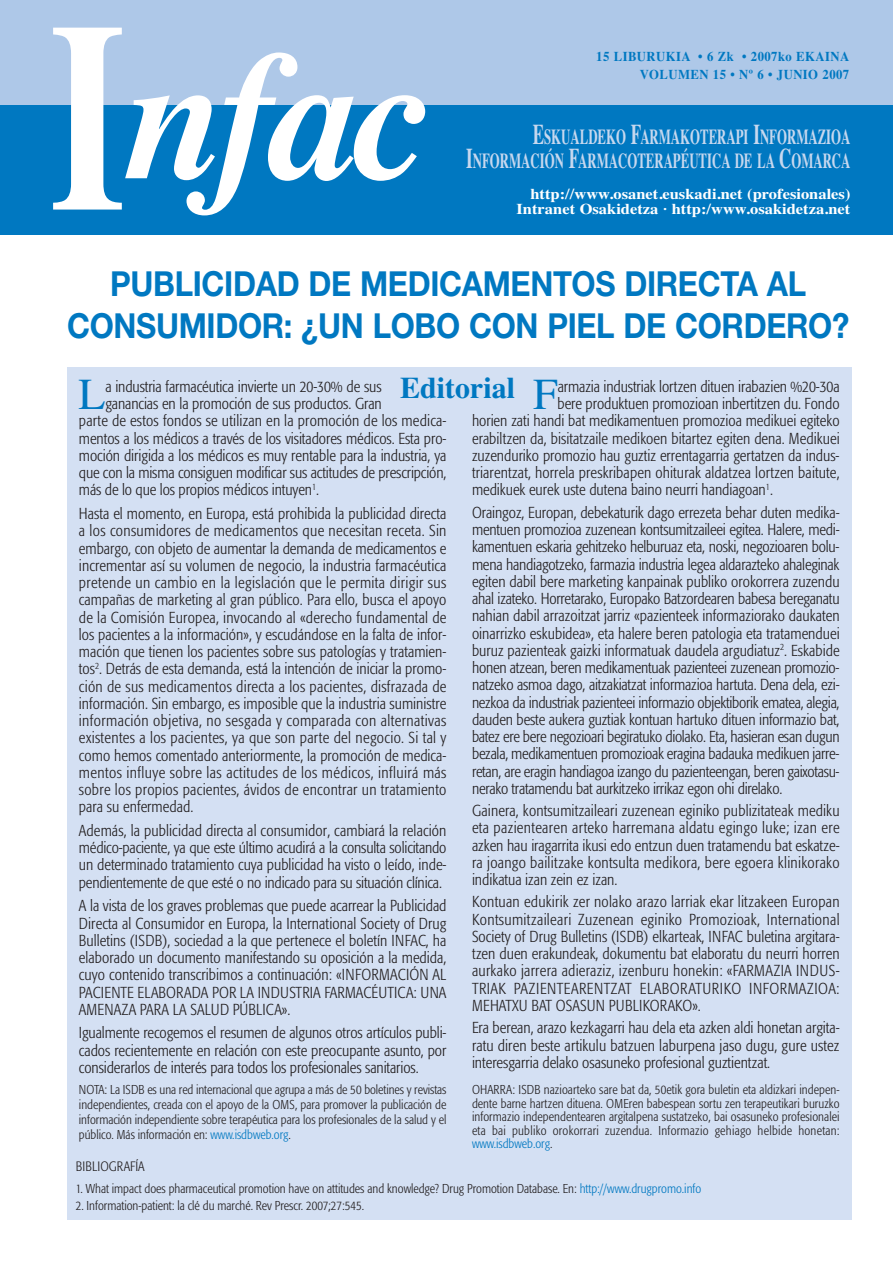
<style>
.page{position:relative;width:893px;height:1263px;background:#fff}
.page>*{position:absolute;margin:0;border:0;box-sizing:border-box;transform-origin:0 0}
.t1{font:italic 700 180px "Times";color:#fff}
.t2{font:44.25px "Times";color:#0078c1}
.t3{font:700 34.5px/42px "Helvetica Neue";letter-spacing:-.01em;color:#0078c1;text-align:center;scale:.9 1}
.t4{font:700 30px "Times";color:#0078c1}
.t5{font:700 21.3px/24px "Times";color:#c7d8ef;text-align:right;scale:.6 1}
.t6{font:300 condensed 15.75px/17.2px "Formata";color:#231f20;text-align:justify}
.t7{font:700 15px "Times";color:#fff;scale:1.1 1}
.t8{font:700 13.5px/18px "Times";letter-spacing:.035em;color:#0078c1;text-align:right;scale:.94 1}
.t9{font:300 condensed 13.5px "Formata";letter-spacing:.01em;color:#231f20}
.t10{font:300 condensed 12.75px/13.5px "Formata";color:#231f20;text-align:justify}
.s1{font-style:normal;font-size:269.25px}
.s2{font-size:28.5px}
.s3{color:#0078c1}
</style>
<div class="page">
<div style="left:67px;top:367px;width:784px;height:852px;background:#d4e0f3"></div>
<div style="left:0;top:0;width:893px;height:106px;background:#aec8e8"></div>
<div style="left:0;top:106px;width:893px;height:129px;background:#0078c1"></div>
<h1 class="t1" style="left:50px;top:52px;width:381px"><span class="s1">I</span>nfac</h1>
<p class="t8" style="left:596px;top:49px;width:271px">15 LIBURUKIA • 6 Zk • 2007ko EKAINA<br>VOLUMEN 15 • Nº 6 • JUNIO 2007</p>
<h3 class="t5" style="left:466px;top:126px;width:642px"><span class="s2">E</span>SKUALDEKO <span class="s2">F</span>ARMAKOTERAPI <span class="s2">I</span>NFORMAZIOA<br><span class="s2">I</span>NFORMACIÓN <span class="s2">F</span>ARMACOTERAPÉUTICA DE LA <span class="s2">C</span>OMARCA</h3>
<p class="t7" style="left:530px;top:188px;width:292px">http://www.osanet.euskadi.net (profesionales)</p>
<p class="t7" style="left:516px;top:203px;width:305px">Intranet Osakidetza · http:/www.osakidetza.net</p>
<h3 class="t3" style="left:67px;top:266px;width:870px">PUBLICIDAD DE MEDICAMENTOS DIRECTA AL<br>CONSUMIDOR: ¿UN LOBO CON PIEL DE CORDERO?</h3>
<h3 class="t4" style="left:400px;top:377px;width:116px">Editorial</h3>
<h2 class="t2" style="left:79px;top:378px;width:29px">L</h2>
<p class="t6" style="left:105px;top:379px;width:278px">a industria farmacéutica invierte un 20-30% de sus</p>
<h2 class="t2" style="left:533px;top:378px;width:26px">F</h2>
<p class="t6" style="left:558px;top:379px;width:283px">armazia industriak lortzen dituen irabazien %20-30a</p>
<p class="t6" style="left:105px;top:396px;width:278px">ganancias en la promoción de sus productos. Gran</p>
<p class="t6" style="left:79px;top:413px;width:369px">parte de estos fondos se utilizan en la promoción de los medica-</p>
<p class="t6" style="left:79px;top:431px;width:369px">mentos a los médicos a través de los visitadores médicos. Esta pro-</p>
<p class="t6" style="left:79px;top:448px;width:369px">moción dirigida a los médicos es muy rentable para la industria, ya</p>
<p class="t6" style="left:79px;top:465px;width:369px">que con la misma consiguen modificar sus actitudes de prescripción,</p>
<p class="t6" style="left:79px;top:482px;width:242px">más de lo que los propios médicos intuyen<sup>1</sup>.</p>
<p class="t6" style="left:79px;top:506px;width:369px">Hasta el momento, en Europa, está prohibida la publicidad directa a los consumidores de medicamentos que necesitan receta. Sin embargo, con objeto de aumentar la demanda de medicamentos e incrementar así su volumen de negocio, la industria farmacéutica pretende un cambio en la legislación que le permita dirigir sus campañas de marketing al gran público. Para ello, busca el apoyo de la Comisión Europea, invocando al «derecho fundamental de los pacientes a la información», y escudándose en la falta de infor&shy;mación que tienen los pacientes sobre sus patologías y tratamien&shy;tos<sup>2</sup>. Detrás de esta demanda, está la intención de iniciar la promo&shy;ción de sus medicamentos directa a los pacientes, disfrazada de información. Sin embargo, es imposible que la industria suministre información objetiva, no sesgada y comparada con alternativas existentes a los pacientes, ya que son parte del negocio. Si tal y como hemos comentado anteriormente, la promoción de medica&shy;mentos influye sobre las actitudes de los médicos, influirá más sobre los propios pacientes, ávidos de encontrar un tratamiento para su enfermedad.</p>
<p class="t6" style="left:79px;top:823px;width:369px">Además, la publicidad directa al consumidor, cambiará la relación médico-paciente, ya que este último acudirá a la consulta solicitando un determinado tratamiento cuya publicidad ha visto o leído, inde&shy;pendientemente de que esté o no indicado para su situación clínica.</p>
<p class="t6" style="left:79px;top:898px;width:369px">A la vista de los graves problemas que puede acarrear la Publicidad Directa al Consumidor en Europa, la International Society of Drug Bulletins (ISDB), sociedad a la que pertenece el boletín INFAC, ha elaborado un documento manifestando su oposición a la medida, cuyo contenido transcribimos a continuación: «INFORMACIÓN AL PACIENTE ELABORADA POR LA INDUSTRIA FARMACÉUTICA: UNA AMENAZA PARA LA SALUD PÚBLICA».</p>
<p class="t6" style="left:79px;top:1025px;width:369px">Igualmente recogemos el resumen de algunos otros artículos publi&shy;cados recientemente en relación con este preocupante asunto, por considerarlos de interés para todos los profesionales sanitarios.</p>
<p class="t10" style="left:79px;top:1083px;width:369px;line-height:15px">NOTA: La ISDB es una red internacional que agrupa a más de 50 boletines y revistas independientes, creada con el apoyo de la OMS, para promover la publicación de información independiente sobre terapéutica para los profesionales de la salud y el público. Más información en: <span class="s3">www.isdbweb.org</span>.</p>
<p class="t6" style="left:557px;top:396px;width:283px">bere produktuen promozioan inbertitzen du. Fondo</p>
<p class="t6" style="left:472px;top:413px;width:369px">horien zati handi bat medikamentuen promozioa medikuei egiteko</p>
<p class="t6" style="left:472px;top:431px;width:369px">erabiltzen da, bisitatzaile medikoen bitartez egiten dena. Medikuei</p>
<p class="t6" style="left:472px;top:448px;width:369px">zuzenduriko promozio hau guztiz errentagarria gertatzen da indus-</p>
<p class="t6" style="left:472px;top:465px;width:369px">triarentzat, horrela preskribapen ohiturak aldatzea lortzen baitute,</p>
<p class="t6" style="left:472px;top:482px;width:302px">medikuek eurek uste dutena baino neurri handiagoan<sup>1</sup>.</p>
<p class="t6" style="left:472px;top:505px;width:369px">Oraingoz, Europan, debekaturik dago errezeta behar duten medika&shy;mentuen promozioa zuzenean kontsumitzaileei egitea. Halere, medi&shy;kamentuen eskaria gehitzeko helburuaz eta, noski, negozioaren bolu&shy;mena handiagotzeko, farmazia industria legea aldarazteko ahaleginak egiten dabil bere marketing kanpainak publiko orokorrera zuzendu ahal izateko. Horretarako, Europako Batzordearen babesa bereganatu nahian dabil arrazoitzat jarriz «pazienteek informaziorako daukaten oinarrizko eskubidea», eta halere beren patologia eta tratamenduei buruz pazienteak gaizki informatuak daudela argudiatuz<sup>2</sup>. Eskabide honen atzean, beren medikamentuak pazienteei zuzenean promozio&shy;natzeko asmoa dago, aitzakiatzat informazioa hartuta. Dena dela, ezi&shy;nezkoa da industriak pazienteei informazio objektiborik ematea, alegia, dauden beste aukera guztiak kontuan hartuko dituen informazio bat, batez ere bere negozioari begiratuko diolako. Eta, hasieran esan dugun bezala, medikamentuen promozioak eragina badauka medikuen jarre&shy;retan, are eragin handiagoa izango du pazienteengan, beren gaixotasu&shy;nerako tratamendu bat aurkitzeko irrikaz egon ohi direlako.</p>
<p class="t6" style="left:472px;top:803px;width:369px">Gainera, kontsumitzaileari zuzenean eginiko publizitateak mediku eta pazientearen arteko harremana aldatu egingo luke; izan ere azken hau iragarrita ikusi edo entzun duen tratamendu bat eskatze&shy;ra joango bailitzake kontsulta medikora, bere egoera klinikorako indikatua izan zein ez izan.</p>
<p class="t6" style="left:472px;top:894px;width:369px">Kontuan edukirik zer nolako arazo larriak ekar litzakeen Europan Kontsumitzaileari Zuzenean eginiko Promozioak, International Society of Drug Bulletins (ISDB) elkarteak, INFAC buletina argitara&shy;tzen duen erakundeak, dokumentu bat elaboratu du neurri horren aurkako jarrera adieraziz, izenburu honekin: «FARMAZIA INDUS-TRIAK PAZIENTEARENTZAT ELABORATURIKO INFORMAZIOA:<br>MEHATXU BAT OSASUN PUBLIKORAKO».</p>
<p class="t6" style="left:472px;top:1020px;width:369px">Era berean, arazo kezkagarri hau dela eta azken aldi honetan argita&shy;ratu diren beste artikulu batzuen laburpena jaso dugu, gure ustez interesgarria delako osasuneko profesional guztientzat.</p>
<p class="t10" style="left:472px;top:1084px;width:369px">OHARRA: ISDB nazioarteko sare bat da, 50etik gora buletin eta aldizkari indepen&shy;dente barne hartzen dituena. OMEren babespean sortu zen terapeutikari buruzko informazio independentearen argitalpena sustatzeko, bai osasuneko profesionalei eta bai publiko orokorrari zuzendua. Informazio gehiago helbide honetan: <span class="s3">www.isdbweb.org</span>.</p>
<p class="t9" style="left:76px;top:1160px;width:70px">BIBLIOGRAFÍA</p>
<p class="t10" style="left:76px;top:1182px;width:627px">1. What impact does pharmaceutical promotion have on attitudes and knowledge? Drug Promotion Database. En: <span class="s3">http://www.drugpromo.info</span></p>
<p class="t10" style="left:76px;top:1200px;width:290px">2. Information-patient: la clé du marché. Rev Prescr. 2007;27:545.</p>
</div>
